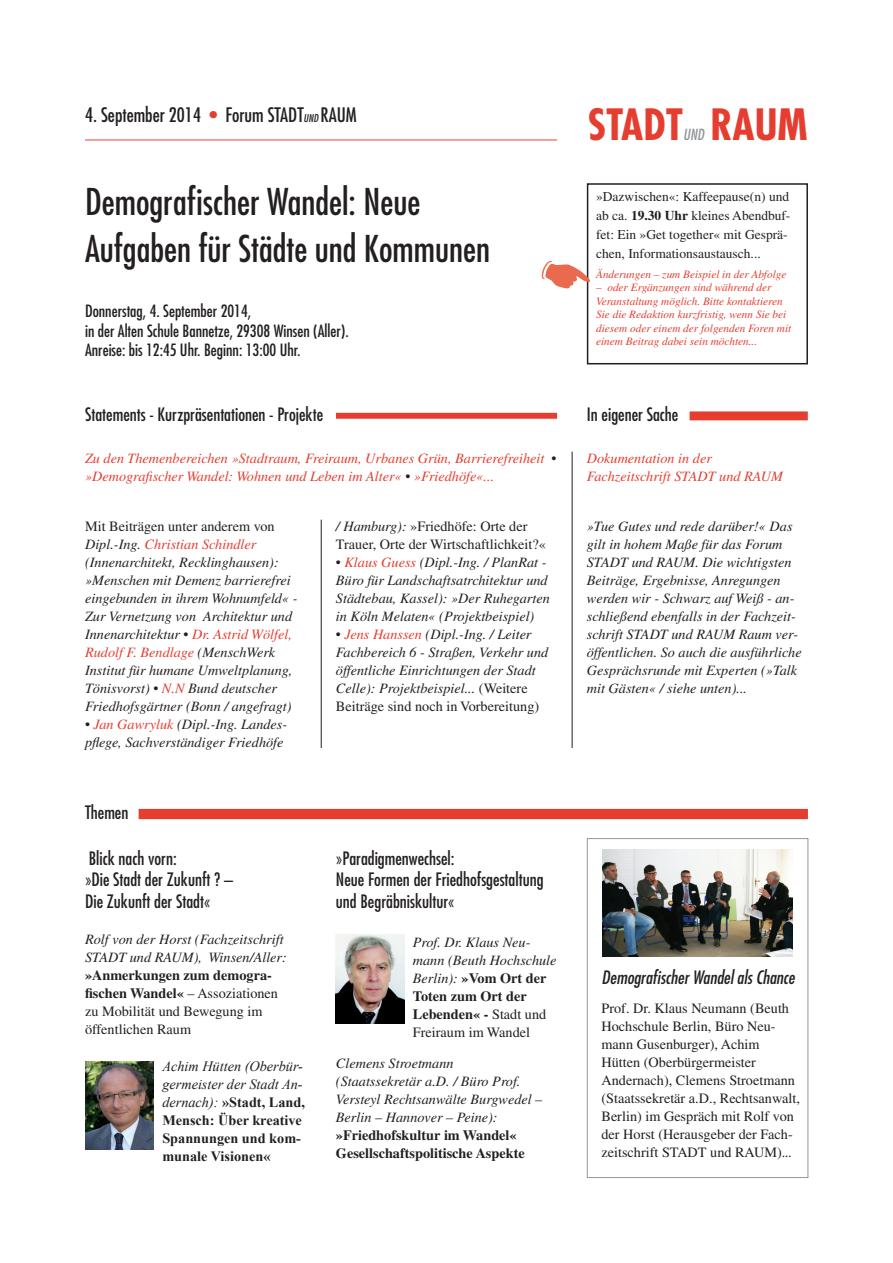
<style>
.page{position:relative;width:893px;height:1263px;background:#fff}
.page>*{position:absolute;margin:0;border:0;box-sizing:border-box;transform-origin:0 0}
.t1{font:700 condensed 42px "Futura";color:#e53e30}
.t2{font:condensed 36px/48px "Futura";color:#231f20}
.t3{font:condensed 19.5px "Futura";color:#231f20}
.t4{font:condensed 18px/21.6px "Futura";color:#231f20}
.t5{font:italic condensed 18px "Futura";color:#231f20}
.t6{font:condensed 16.5px/19.8px "Futura";color:#231f20}
.t7{font:italic condensed 15px "Futura";color:#939598}
.t8{font:italic 14.25px/18px "Times";color:#231f20}
.t9{font:14.25px/18px "Times";color:#231f20}
.t10{font:italic 14.25px/18px "Times";color:#e53e30}
.t11{font:700 14.25px/18px "Times New Roman";color:#231f20}
.t12{font:700 14.25px/18px "Times";color:#231f20}
.t13{font:13.5px/19px "Times";color:#231f20}
.t14{font:italic 11.25px/13.5px "Times";color:#e53e30}
.s1{color:#e53e30}
.s2{font-style:italic;font-size:10.5px}
.s3{font-weight:700}
.s4{font-style:normal;color:#231f20}
.s5{font-style:normal}
.s6{font-style:italic}
.s7{font-weight:400;font-style:italic}
.s8{font-weight:700;font-style:normal}
</style>
<div class="page">
<div style="left:587px;top:838px;width:221px;height:340px;border:1px solid #939598"></div>
<hr style="left:85px;top:140px;width:472px;height:1px;background:#e53e30">
<hr style="left:572px;top:452px;width:1px;height:296px;background:#231f20">
<hr style="left:321px;top:520px;width:1px;height:228px;background:#231f20">
<div style="left:587px;top:183px;width:221px;height:181px;border:2px solid #231f20"></div>
<div style="left:690px;top:411px;width:118px;height:9px;background:#e53e30;border:2px solid #e53e30"></div>
<svg style="left:336px;top:413px;width:221px;height:6px"></svg>
<div style="left:139px;top:809px;width:669px;height:10px;background:#e53e30"></div>
<img style="left:603px;top:850px;width:189px;height:106px">
<img style="left:336px;top:935px;width:68px;height:88px">
<img style="left:85px;top:1061px;width:69px;height:88px">
<svg style="left:586px;top:256px;width:4px;height:41px"></svg>
<h3 class="t3" style="left:85px;top:103px;width:273px">4. September 2014 <span class="s1">•</span> Forum STADT<span class="s2">UND</span> RAUM</h3>
<h2 class="t2" style="left:85px;top:176px;width:406px">Demografischer Wandel: Neue<br>Aufgaben für Städte und Kommunen</h2>
<p class="t6" style="left:85px;top:300px;width:265px">Donnerstag, 4. September 2014,<br>in der Alten Schule Bannetze, 29308 Winsen (Aller).<br>Anreise: bis 12:45 Uhr. Beginn: 13:00 Uhr.</p>
<h1 class="t1" style="left:588px;top:97px;width:97px">STADT</h1>
<h1 class="t1" style="left:710px;top:97px;width:99px">RAUM</h1>
<p class="t7" style="left:683px;top:125px;width:23px">UND</p>
<p class="t13" style="left:596px;top:187px;width:196px">»Dazwischen«: Kaffeepause(n) und ab ca. <span class="s3">19.30 Uhr</span> kleines Abendbuf&shy;fet: Ein »Get together« mit Gesprä&shy;chen, Informationsaustausch...</p>
<p class="t14" style="left:596px;top:267px;width:192px">Änderungen – zum Beispiel in der Abfolge</p>
<p class="t14" style="left:596px;top:281px;width:197px">– oder Ergänzungen sind während der Veranstaltung möglich. Bitte kontaktieren Sie die Redaktion kurzfristig, wenn Sie bei diesem oder einem der folgenden Foren mit einem Beitrag dabei sein möchten...</p>
<p class="t4" style="left:85px;top:403px;width:240px">Statements - Kurzpräsentationen - Projekte</p>
<p class="t4" style="left:587px;top:403px;width:93px">In eigener Sache</p>
<p class="t10" style="left:85px;top:450px;width:473px">Zu den Themenbereichen »Stadtraum, Freiraum, Urbanes Grün, Barrierefreiheit <span class="s4">• </span>»Demografischer Wandel: Wohnen und Leben im Alter« <span class="s4">•</span> »Friedhöfe«...</p>
<p class="t8" style="left:85px;top:517px;width:214px"><span class="s5">Mit Beiträgen unter anderem von </span>Dipl.-Ing. <span class="s1">Christian Schindler </span>(Innenarchitekt, Recklinghausen): »Menschen mit Demenz barrierefrei eingebunden in ihrem Wohnumfeld« - Zur Vernetzung von Architektur und Innenarchitektur <span class="s5">•</span> <span class="s1">Dr. Astrid Wölfel, Rudolf F. Bendlage</span> (MenschWerk Institut für humane Umweltplanung, Tönisvorst) <span class="s5">•</span> <span class="s1">N.N</span> Bund deutscher Friedhofsgärtner (Bonn / angefragt)</p>
<p class="t8" style="left:85px;top:715px;width:204px"><span class="s5">•</span> <span class="s1">Jan Gawryluk</span> (Dipl.-Ing. Landes&shy;pflege, Sachverständiger Friedhöfe</p>
<p class="t9" style="left:336px;top:517px;width:211px"><span class="s6">/ Hamburg):</span> »Friedhöfe: Orte der<br>Trauer, Orte der Wirtschaftlichkeit?«</p>
<p class="t8" style="left:336px;top:553px;width:215px"><span class="s5">•</span> <span class="s1">Klaus Guess</span> (Dipl.-Ing. / PlanRat - Büro für Landschaftsatrchitektur und Städtebau, Kassel): »Der Ruhegarten in Köln Melaten« (Projektbeispiel)</p>
<p class="t8" style="left:336px;top:625px;width:214px"><span class="s5">•</span> <span class="s1">Jens Hanssen</span> (Dipl.-Ing. / Leiter Fachbereich 6 - Straßen, Verkehr und öffentliche Einrichtungen der Stadt Celle): Projektbeispiel... <span class="s5">(Weitere Beiträge sind noch in Vorbereitung)</span></p>
<p class="t4" style="left:85px;top:801px;width:45px">Themen</p>
<p class="t4" style="left:85px;top:847px;width:149px">Blick nach vorn:<br>»Die Stadt der Zukunft ? –<br>Die Zukunft der Stadt«</p>
<p class="t8" style="left:85px;top:930px;width:203px">Rolf von der Horst (Fachzeitschrift<br>STADT und RAUM), Winsen/Aller:</p>
<p class="t9" style="left:85px;top:966px;width:195px"><span class="s3">»Anmerkungen zum demogra&shy;fischen Wandel«</span> – Assoziationen zu Mobilität und Bewegung im öffentlichen Raum</p>
<p class="t11" style="left:162px;top:1057px;width:144px"><span class="s7">Achim Hütten (Oberbür&shy;germeister der Stadt An&shy;dernach):</span> »Stadt, Land,<br>Mensch: Über kreative<br>Spannungen und kom&shy;munale Visionen«</p>
<p class="t4" style="left:336px;top:847px;width:209px">»Paradigmenwechsel:<br>Neue Formen der Friedhofsgestaltung und Begräbniskultur«</p>
<p class="t8" style="left:413px;top:933px;width:145px">Prof. Dr. Klaus Neu&shy;mann (Beuth Hochschule<br>Berlin): <span class="s8">»Vom Ort der<br>Toten zum Ort der<br>Lebenden« -</span> <span class="s5">Stadt und<br>Freiraum im Wandel</span></p>
<p class="t8" style="left:336px;top:1054px;width:208px">Clemens Stroetmann (Staatssekretär a.D. / Büro Prof.<br>Versteyl Rechtsanwälte Burgwedel –<br>Berlin – Hannover – Peine):</p>
<p class="t12" style="left:336px;top:1125px;width:190px">»Friedhofskultur im Wandel«<br>Gesellschaftspolitische Aspekte</p>
<p class="t10" style="left:587px;top:449px;width:198px">Dokumentation in der<br>Fachzeitschrift STADT und RAUM</p>
<p class="t8" style="left:587px;top:517px;width:216px">»Tue Gutes und rede darüber!« Das gilt in hohem Maße für das Forum STADT und RAUM. Die wichtigsten Beiträge, Ergebnisse, Anregungen werden wir - Schwarz auf Weiß - an&shy;schließend ebenfalls in der Fachzeit&shy;schrift STADT und RAUM Raum ver&shy;öffentlichen. So auch die ausführliche Gesprächsrunde mit Experten (»Talk mit Gästen« / siehe unten)...</p>
<p class="t5" style="left:601px;top:966px;width:195px">Demografischer Wandel als Chance</p>
<p class="t9" style="left:601px;top:999px;width:200px">Prof. Dr. Klaus Neumann (Beuth<br>Hochschule Berlin, Büro Neu&shy;mann Gusenburger), Achim<br>Hütten (Oberbürgermeister<br>Andernach), Clemens Stroetmann (Staatssekretär a.D., Rechtsanwalt,<br>Berlin) im Gespräch mit Rolf von der Horst (Herausgeber der Fach&shy;zeitschrift STADT und RAUM).<span class="s6">..</span></p>
</div>
